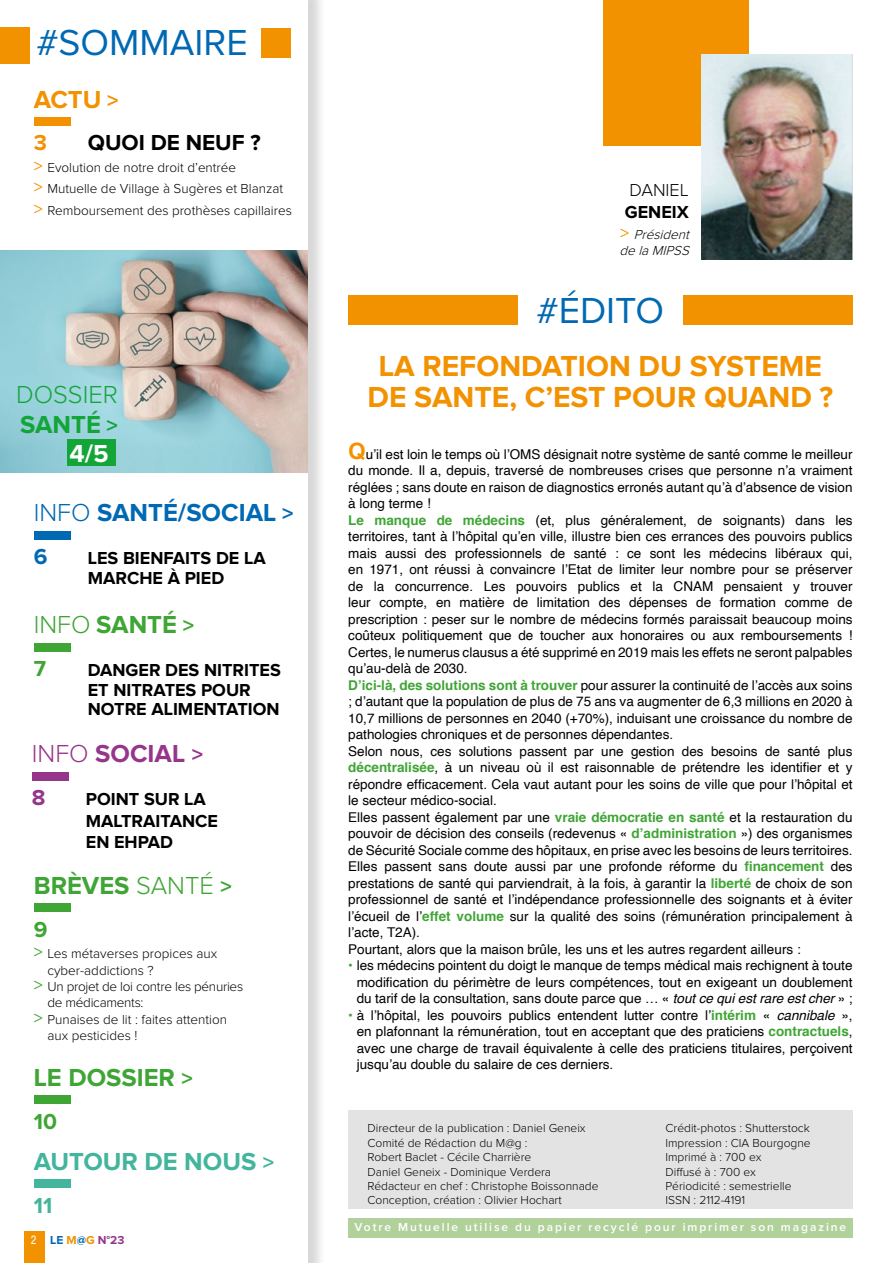
<style>
.page{position:relative;width:893px;height:1263px;background:#fff}
.page>*{position:absolute;margin:0;border:0;box-sizing:border-box;transform-origin:0 0}
.t1{font:37.5px "Proxima Nova";color:#0069b4}
.t2{font:700 30px/31.5px "Proxima Nova";color:#f39200;text-align:center}
.t3{font:700 25.5px "Proxima Nova";color:#3fa535}
.t4{font:700 25.5px "Proxima Nova";color:#0069b4}
.t5{font:700 25.5px "Proxima Nova";color:#44b59d}
.t6{font:300 25.5px/30.6px "Proxima Nova";color:#13a538}
.t7{font:700 25.5px "Proxima Nova";color:#96368b}
.t8{font:700 25.5px "Proxima Nova";color:#f39200}
.t9{font:700 25.5px "Proxima Nova";color:#fff}
.t10{font:700 22.5px "Proxima Nova";color:#000}
.t11{font:700 22.5px "Proxima Nova";color:#3fa535}
.t12{font:700 22.5px "Proxima Nova";color:#44b59d}
.t13{font:700 22.5px "Proxima Nova";color:#f39200}
.t14{font:700 22.5px "Proxima Nova";color:#0069b4}
.t15{font:700 22.5px "Proxima Nova";color:#96368b}
.t16{font:700 18px/19.5px "Proxima Nova";color:#000}
.t17{font:300 18px "Proxima Nova";color:#000}
.t18{font:13.5px/16.5px "Helvetica";color:#000;text-align:justify}
.t19{font:300 13.5px/21.6px "Proxima Nova";color:#000}
.t20{font:300 13.5px "Proxima Nova";letter-spacing:-.02em;color:#000}
.t21{font:italic 300 13.5px/16.2px "Proxima Nova";color:#000}
.t22{font:300 12px/14.4px "Proxima Nova";color:#000}
.t23{font:600 12px "Proxima Nova";letter-spacing:.16em;color:#fff}
.t24{font:700 12px "Proxima Nova";color:#96368b}
.s1{font-size:22.5px}
.s2{font-weight:400;font-size:18px;color:#f39200}
.s3{font-weight:700}
.s4{font-weight:700;font-size:22.5px}
.s5{font-weight:300}
.s6{font-weight:400;font-size:18px;color:#3fa535}
.s7{font-family:"Helvetica Neue";font-weight:400;font-stretch:condensed;color:#fff}
.s8{color:#0069b4}
.s9{color:#f39200}
.s10{font-weight:400;font-style:normal;font-size:18px;color:#f39200}
.s11{font-weight:700;font-size:22.5px;color:#f39200}
.s12{font-weight:700;color:#3fa535}
.s13{color:#3fa535}
.s14{font-style:italic}
</style>
<div class="page">
<div style="left:603px;top:0;width:146px;height:146px;background:#f39200"></div>
<div style="left:348px;top:295px;width:170px;height:30px;background:#f39200"></div>
<div style="left:348px;top:1111px;width:505px;height:98px;background:#e3e3e3"></div>
<div style="left:348px;top:1218px;width:505px;height:20px;background:#b0d199"></div>
<div style="left:683px;top:295px;width:170px;height:30px;background:#f39200"></div>
<div style="left:0;top:0;width:327px;height:1263px;background:#000;opacity:.16"></div>
<div style="left:0;top:0;width:308px;height:1263px;background:#fff"></div>
<div style="left:0;top:28px;width:30px;height:36px;background:#f39200"></div>
<div style="left:261px;top:28px;width:30px;height:29px;background:#f39200"></div>
<div style="left:24px;top:1231px;width:21px;height:32px;background:#f39200"></div>
<div style="left:34px;top:117px;width:36px;height:9px;background:#f39200"></div>
<img style="left:702px;top:54px;width:151px;height:205px">
<div style="left:34px;top:1096px;width:36px;height:8px;background:#3fa535"></div>
<div style="left:34px;top:1179px;width:36px;height:9px;background:#44b59d"></div>
<img style="left:0;top:251px;width:308px;height:222px">
<div style="left:67px;top:439px;width:49px;height:27px;background:#13a538"></div>
<div style="left:34px;top:531px;width:36px;height:8px;background:#0069b4"></div>
<div style="left:34px;top:643px;width:36px;height:8px;background:#3fa535"></div>
<div style="left:32px;top:772px;width:36px;height:8px;background:#96368b"></div>
<div style="left:34px;top:904px;width:36px;height:8px;background:#3fa535"></div>
<h1 class="t1" style="left:36px;top:21px;width:213px">#SOMMAIRE</h1>
<h3 class="t8" style="left:34px;top:88px;width:86px">ACTU <span class="s1">&gt;</span></h3>
<h3 class="t13" style="left:34px;top:132px;width:15px">3</h3>
<h3 class="t10" style="left:88px;top:132px;width:174px">QUOI DE NEUF ?</h3>
<p class="t19" style="left:34px;top:156px;width:260px"><span class="s2">&gt;</span> Evolution de notre droit d’entrée<br><span class="s2">&gt;</span> Mutuelle de Village à Sugères et Blanzat <span class="s2">&gt;</span> Remboursement des prothèses capillaires</p>
<h3 class="t6" style="left:16px;top:379px;width:103px">DOSSIER<br><span class="s3">SANTÉ</span> <span class="s4">&gt;</span></h3>
<h3 class="t9" style="left:70px;top:442px;width:41px">4/5</h3>
<h3 class="t4" style="left:34px;top:501px;width:261px"><span class="s5">INFO</span> SANTÉ/SOCIAL <span class="s1">&gt;</span></h3>
<h3 class="t14" style="left:34px;top:546px;width:15px">6</h3>
<h3 class="t16" style="left:88px;top:549px;width:179px">LES BIENFAITS DE LA<br>MARCHE À PIED</h3>
<h3 class="t3" style="left:34px;top:613px;width:162px"><span class="s5">INFO</span> SANTÉ <span class="s1">&gt;</span></h3>
<h3 class="t11" style="left:34px;top:658px;width:14px">7</h3>
<h3 class="t16" style="left:88px;top:661px;width:195px">DANGER DES NITRITES<br>ET NITRATES POUR<br>NOTRE ALIMENTATION</h3>
<h3 class="t7" style="left:32px;top:742px;width:173px"><span class="s5">INFO</span> SOCIAL <span class="s1">&gt;</span></h3>
<h3 class="t15" style="left:32px;top:787px;width:15px">8</h3>
<h3 class="t16" style="left:86px;top:789px;width:134px;line-height:21.6px">POINT SUR LA<br>MALTRAITANCE<br>EN EHPAD</h3>
<h3 class="t3" style="left:34px;top:874px;width:199px">BRÈVES <span class="s5">SANTÉ</span> <span class="s1">&gt;</span></h3>
<h3 class="t11" style="left:34px;top:919px;width:15px">9</h3>
<p class="t19" style="left:34px;top:943px;width:185px"><span class="s6">&gt;</span> Les métaverses propices aux</p>
<p class="t19" style="left:47px;top:959px;width:108px">cyber-addictions ?</p>
<p class="t20" style="left:34px;top:979px;width:211px"><span class="s6">&gt;</span> Un projet de loi contre les pénuries</p>
<p class="t20" style="left:47px;top:995px;width:98px">de médicaments:</p>
<p class="t19" style="left:34px;top:1008px;width:195px"><span class="s6">&gt;</span> Punaises de lit : faites attention</p>
<p class="t19" style="left:47px;top:1025px;width:91px">aux pesticides !</p>
<h3 class="t3" style="left:34px;top:1066px;width:161px">LE DOSSIER <span class="s1">&gt;</span></h3>
<h3 class="t11" style="left:34px;top:1111px;width:25px">10</h3>
<h3 class="t5" style="left:34px;top:1150px;width:242px">AUTOUR DE NOUS <span class="s1">&gt;</span></h3>
<h3 class="t12" style="left:34px;top:1195px;width:20px">11</h3>
<p class="t24" style="left:31px;top:1235px;width:95px"><span class="s7">2</span> <span class="s8">LE</span> <span class="s9">M</span><span class="s8">@</span><span class="s9">G</span> N°23</p>
<h3 class="t17" style="left:630px;top:180px;width:61px">DANIEL</h3>
<h3 class="t16" style="left:625px;top:203px;width:66px">GENEIX</h3>
<p class="t21" style="left:619px;top:227px;width:75px"><span class="s10">&gt;</span> Président delaMIPSS</p>
<h1 class="t1" style="left:537px;top:289px;width:129px">#ÉDITO</h1>
<h2 class="t2" style="left:368px;top:351px;width:467px">LA REFONDATION DU SYSTEME<br>DE SANTE, C’EST POUR QUAND ?</h2>
<p class="t18" style="left:348px;top:446px;width:506px;text-align:left"><span class="s11">Q</span>u’il est loin le temps où l’OMS désignait notre système de santé comme le meilleur du monde. Il a, depuis, traversé de nombreuses crises que personne n’a vraiment réglées ; sans doute en raison de diagnostics erronés autant qu’à d’absence de vision à long terme !<br><span class="s12">Le manque de médecins</span> (et, plus généralement, de soignants) dans les territoires, tant à l’hôpital qu’en ville, illustre bien ces errances des pouvoirs publics mais aussi des professionnels de santé : ce sont les médecins libéraux qui, en 1971, ont réussi à convaincre l’Etat de limiter leur nombre pour se préserver de la concurrence. Les pouvoirs publics et la CNAM pensaient y trouver leur compte, en matière de limitation des dépenses de formation comme de prescription : peser sur le nombre de médecins formés paraissait beaucoup moins coûteux politiquement que de toucher aux honoraires ou aux remboursements !<br>Certes, le numerus clausus a été supprimé en 2019 mais les effets ne seront palpables qu’au-delà de 2030.<br><span class="s12">D’ici-là, des solutions sont à trouver</span> pour assurer la continuité de l’accès aux soins ; d’autant que la population de plus de 75 ans va augmenter de 6,3 millions en 2020 à 10,7 millions de personnes en 2040 (+70%), induisant une croissance du nombre de pathologies chroniques et de personnes dépendantes.<br>Selon nous, ces solutions passent par une gestion des besoins de santé plus <span class="s12">décentralisée</span>, à un niveau où il est raisonnable de prétendre les identifier et y répondre efficacement. Cela vaut autant pour les soins de ville que pour l’hôpital et le secteur médico-social.<br>Elles passent également par une <span class="s12">vraie démocratie en santé</span> et la restauration du pouvoir de décision des conseils (redevenus « <span class="s12">d’administration</span> ») des organismes de Sécurité Sociale comme des hôpitaux, en prise avec les besoins de leurs territoires.<br>Elles passent sans doute aussi par une profonde réforme du <span class="s12">financement</span> des prestations de santé qui parviendrait, à la fois, à garantir la <span class="s12">liberté</span> de choix de son professionnel de santé et l’indépendance professionnelle des soignants et à éviter l’écueil de l’<span class="s12">effet volume</span> sur la qualité des soins (rémunération principalement à l’acte, T2A).<br>Pourtant, alors que la maison brûle, les uns et les autres regardent ailleurs :</p>
<p class="t18" style="left:357px;top:957px;width:497px;text-indent:-8px"><span class="s13">•</span> les médecins pointent du doigt le manque de temps médical mais rechignent à toute modification du périmètre de leurs compétences, tout en exigeant un doublement du tarif de la consultation, sans doute parce que … « <span class="s14">tout ce qui est rare est cher</span> » ;</p>
<p class="t18" style="left:357px;top:1007px;width:497px;text-indent:-8px"><span class="s13">•</span> à l’hôpital, les pouvoirs publics entendent lutter contre l’<span class="s12">intérim</span> « <span class="s14">cannibale</span> », en plafonnant la rémunération, tout en acceptant que des praticiens <span class="s12">contractuels</span>, avec une charge de travail équivalente à celle des praticiens titulaires, perçoivent jusqu’au double du salaire de ces derniers.</p>
<p class="t22" style="left:665px;top:1121px;width:147px">Crédit-photos : Shutterstock<br>Impression : CIA Bourgogne<br>Imprimé à : 700 ex<br>Diffusé à : 700 ex<br>Périodicité : semestrielle<br>ISSN : 2112-4191</p>
<p class="t22" style="left:368px;top:1121px;width:233px">Directeur de la publication : Daniel Geneix Comité de Rédaction du M@g :<br>Robert Baclet - Cécile Charrière<br>Daniel Geneix - Dominique Verdera Rédacteur en chef : Christophe Boissonnade Conception, création : Olivier Hochart</p>
<p class="t23" style="left:355px;top:1220px;width:493px">Votre Mutuelle utilise du papier recyclé pour imprimer son magazine</p>
</div>
